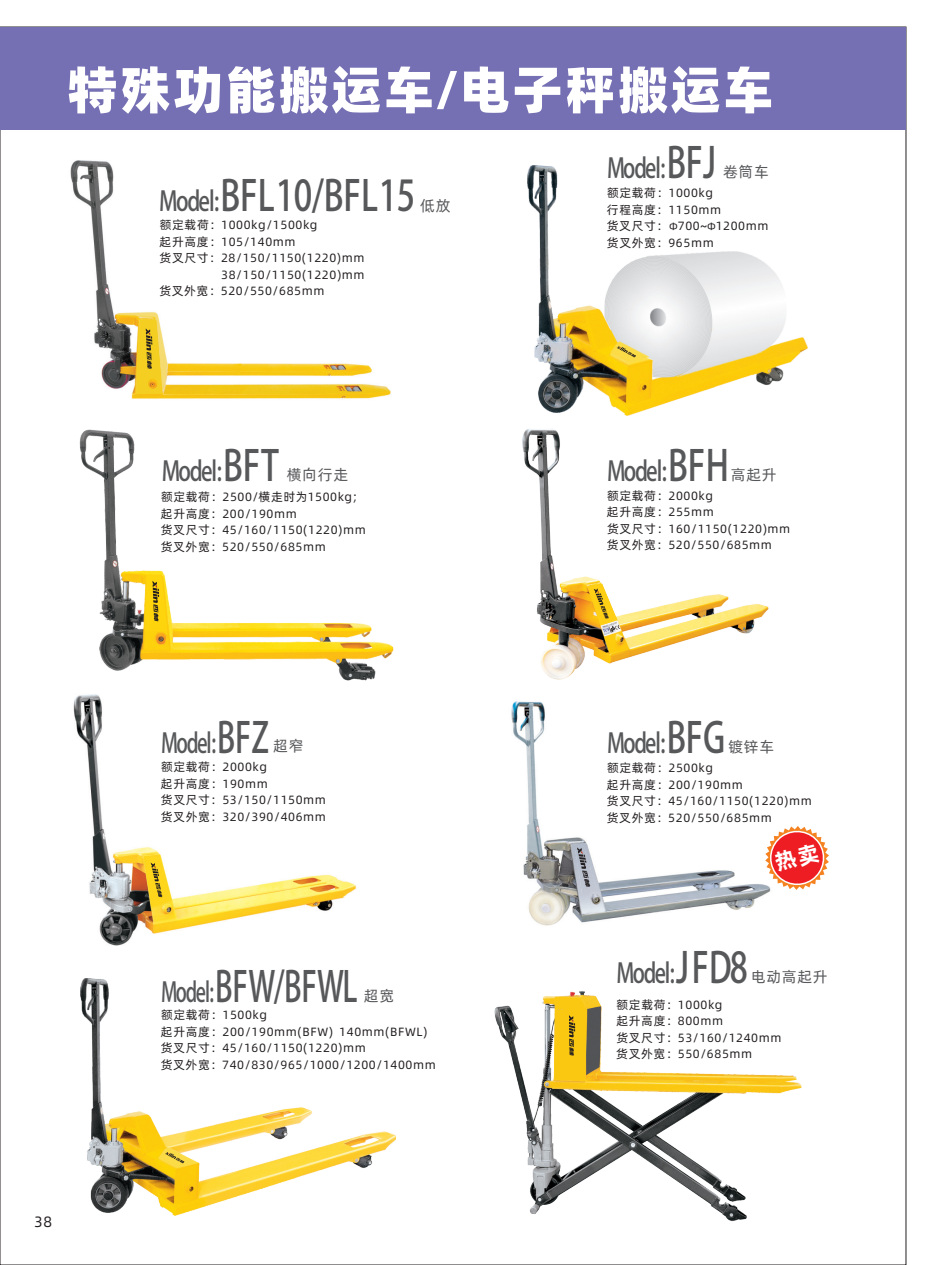
<style>
.page{position:relative;width:933px;height:1265px;background:#fff}
.page>*{position:absolute;margin:0;border:0;box-sizing:border-box;transform-origin:0 0}
.t1{font:800 50.7px "Alibaba Pu Hui Ti";letter-spacing:.05em;color:#fff}
.t2{font:700 condensed 41.85px "Swiss 721 BT";letter-spacing:-.005em;color:#57585a;scale:.79 1}
.t3{font:700 condensed 41.85px "Swiss 721 BT";letter-spacing:-.005em;color:#57585a;scale:.7 1}
.t4{font:condensed 27px "Swiss 721 BT";letter-spacing:-.07em;color:#57585a;scale:.77 1}
.t5{font:condensed 27px "Swiss 721 BT";letter-spacing:-.07em;color:#57585a;scale:.79 1}
.t6{font:condensed 27px "Swiss 721 BT";letter-spacing:-.07em;color:#57585a;scale:.72 1}
.t7{font:15px "Alibaba Pu Hui Ti";letter-spacing:.05em;color:#57585a}
.t8{font:15px "Alibaba Pu Hui Ti";color:#231f20}
.t9{font:12px/16.5px "Alibaba Pu Hui Ti";letter-spacing:.05em;color:#231f20}
.s1{font-weight:400;font-size:27px}
.s2{font-weight:700;font-size:41.85px}
.s3{font-size:10.5px}
</style>
<div class="page">
<div style="left:0;top:27px;width:906px;height:102px;background:#756fb3"></div>
<img style="left:70px;top:160px;width:321px;height:239px">
<svg style="left:136px;top:320px;width:26px;height:73px;background:#e6c32e"></svg>
<img style="left:511px;top:701px;width:260px;height:225px">
<img style="left:576px;top:846px;width:20px;height:47px">
<img style="left:81px;top:978px;width:315px;height:237px">
<img style="left:158px;top:1146px;width:41px;height:22px">
<svg style="left:165px;top:1151px;width:19px;height:12px"></svg>
<img style="left:527px;top:165px;width:280px;height:251px">
<img style="left:604px;top:251px;width:182px;height:126px">
<img style="left:610px;top:342px;width:39px;height:20px">
<svg style="left:616px;top:346px;width:20px;height:11px"></svg>
<img style="left:79px;top:429px;width:315px;height:252px">
<svg style="left:145px;top:575px;width:22px;height:56px"></svg>
<img style="left:494px;top:991px;width:308px;height:231px">
<img style="left:554px;top:997px;width:33px;height:83px">
<svg style="left:569px;top:1015px;width:6px;height:40px"></svg>
<img style="left:73px;top:694px;width:283px;height:252px">
<img style="left:144px;top:855px;width:29px;height:55px">
<svg style="left:151px;top:862px;width:11px;height:35px"></svg>
<img style="left:522px;top:429px;width:247px;height:251px">
<svg style="left:588px;top:584px;width:29px;height:41px"></svg>
<svg style="left:577px;top:847px;width:13px;height:39px"></svg>
<svg style="left:765px;top:826px;width:64px;height:64px"></svg>
<h1 class="t1" style="left:68px;top:48px;width:707px">特殊功能搬运车/电子秤搬运车</h1>
<h2 class="t2" style="left:159px;top:170px;width:326px"><span class="s1">Model:</span>BFL10/BFL15</h2>
<p class="t7" style="left:420px;top:194px;width:32px">低放</p>
<p class="t9" style="left:160px;top:216px;width:159px">额定载荷：1000kg/1500kg</p>
<p class="t9" style="left:160px;top:233px;width:137px">起升高度：105/140mm</p>
<p class="t9" style="left:160px;top:249px;width:206px">货叉尺寸：28/150/1150(1220)mm</p>
<p class="t9" style="left:221px;top:266px;width:145px">38/150/1150(1220)mm</p>
<p class="t9" style="left:159px;top:282px;width:167px">货叉外宽：520/550/685mm</p>
<h3 class="t5" style="left:162px;top:455px;width:150px">Model:<span class="s2">BFT</span></h3>
<p class="t9" style="left:161px;top:488px;width:207px">额定载荷：2500/横走时为1500kg;起升高度：200/190mm<br>货叉尺寸：45/160/1150(1220)mm货叉外宽：520/550/685mm</p>
<p class="t7" style="left:287px;top:463px;width:63px">横向行走</p>
<h3 class="t4" style="left:607px;top:152px;width:143px">Model:<span class="s2">BFJ</span></h3>
<p class="t9" style="left:607px;top:184px;width:163px">额定载荷：1000kg<br>行程高度：1150mm<br>货叉尺寸：<span class="s3">Φ</span>700~<span class="s3">Φ</span>1200mm货叉外宽：965mm</p>
<p class="t7" style="left:723px;top:160px;width:47px">卷筒车</p>
<h3 class="t5" style="left:607px;top:455px;width:156px">Model:<span class="s2">BFH</span></h3>
<p class="t9" style="left:607px;top:486px;width:185px">额定载荷：2000kg<br>起升高度：255mm<br>货叉尺寸：160/1150(1220)mm货叉外宽：520/550/685mm</p>
<p class="t7" style="left:731px;top:463px;width:47px">高起升</p>
<p class="t8" style="left:34px;top:1209px;width:20px">38</p>
<h3 class="t6" style="left:161px;top:726px;width:152px">Model:<span class="s2">BFZ</span></h3>
<p class="t9" style="left:161px;top:758px;width:167px">额定载荷：2000kg<br>起升高度：190mm<br>货叉尺寸：53/150/1150mm货叉外宽：320/390/406mm</p>
<p class="t7" style="left:273px;top:734px;width:32px">超窄</p>
<h2 class="t3" style="left:161px;top:961px;width:282px"><span class="s1">Model:</span>BFW/BFWL</h2>
<p class="t9" style="left:161px;top:1006px;width:277px">额定载荷：1500kg<br>起升高度：200/190mm(BFW) 140mm(BFWL)货叉尺寸：45/160/1150(1220)mm<br>货叉外宽：740/830/965/1000/1200/1400mm</p>
<p class="t7" style="left:364px;top:984px;width:32px">超宽</p>
<h3 class="t4" style="left:607px;top:727px;width:155px">Model:<span class="s2">BFG</span></h3>
<p class="t9" style="left:607px;top:759px;width:207px">额定载荷：2500kg<br>起升高度：200/190mm<br>货叉尺寸：45/160/1150(1220)mm货叉外宽：520/550/685mm</p>
<p class="t7" style="left:728px;top:735px;width:47px">镀锌车</p>
<h3 class="t4" style="left:616px;top:956px;width:172px">Model:<span class="s2">JFD8</span></h3>
<p class="t9" style="left:616px;top:995px;width:167px">额定载荷：1000kg<br>起升高度：800mm<br>货叉尺寸：53/160/1240mm货叉外宽：550/685mm</p>
<p class="t7" style="left:751px;top:965px;width:78px">电动高起升</p>
</div>
